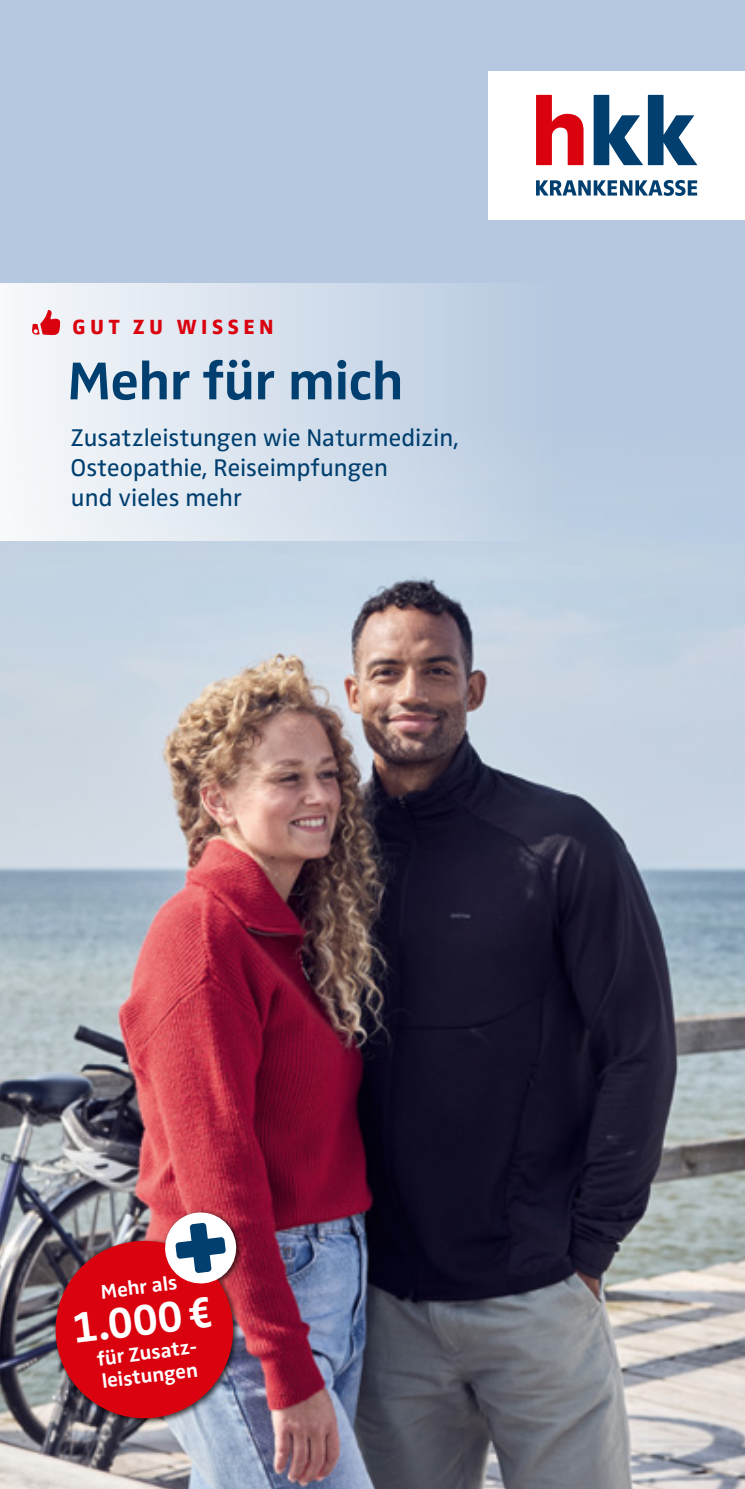
<style>
.page{position:relative;width:745px;height:1489px;background:#fff}
.page>*{position:absolute;margin:0;border:0;box-sizing:border-box;transform-origin:0 0}
.t1{font:700 55px "Zwo Pro";letter-spacing:-.01em;color:#003f6f}
.t2{font:700 44.25px "Zwo Pro";color:#fff}
.t3{font:25px/30px "Zwo Pro";letter-spacing:.005em;color:#003f6f}
.t4{font:800 21.25px "Zwo Pro";letter-spacing:.21em;color:#da020e}
.t5{font:700 20.5px/23px "Zwo Pro";color:#fff}
</style>
<div class="page">
<div style="left:0;top:0;width:744px;height:1488px;background:#b5c8df"></div>
<img style="left:0;top:541px;width:744px;height:947px">
<div style="left:0;top:283px;width:618px;height:258px;background:linear-gradient(to right,#f7f9fb,#b2c6dd)"></div>
<div style="left:52px;top:1208px;width:190px;height:216px;background:#000;opacity:.7"></div>
<img style="left:50px;top:1210px;width:188px;height:213px">
<svg style="left:32px;top:310px;width:28px;height:26px"></svg>
<div style="left:488px;top:71px;width:256px;height:149px;background:#fff"></div>
<svg style="left:536px;top:95px;width:47px;height:70px"></svg>
<svg style="left:593px;top:95px;width:103px;height:70px"></svg>
<svg style="left:536px;top:180px;width:160px;height:16px"></svg>
<p class="t4" style="left:73px;top:310px;width:202px">GUT ZU WISSEN</p>
<h1 class="t1" style="left:67px;top:339px;width:338px">Mehr für mich</h1>
<p class="t3" style="left:71px;top:421px;width:389px">Zusatzleistungen wie Naturmedizin,<br>Osteopathie, Reiseimpfungen<br>und vieles mehr</p>
<p class="t5" style="left:99px;top:1278px;width:78px;rotate:-7deg">Mehr als</p>
<h2 class="t2" style="left:68px;top:1294px;width:143px;rotate:-7deg">1.000€</h2>
<p class="t5" style="left:96px;top:1345px;width:105px;rotate:-7deg">für Zusatz&shy;leistungen</p>
</div>
